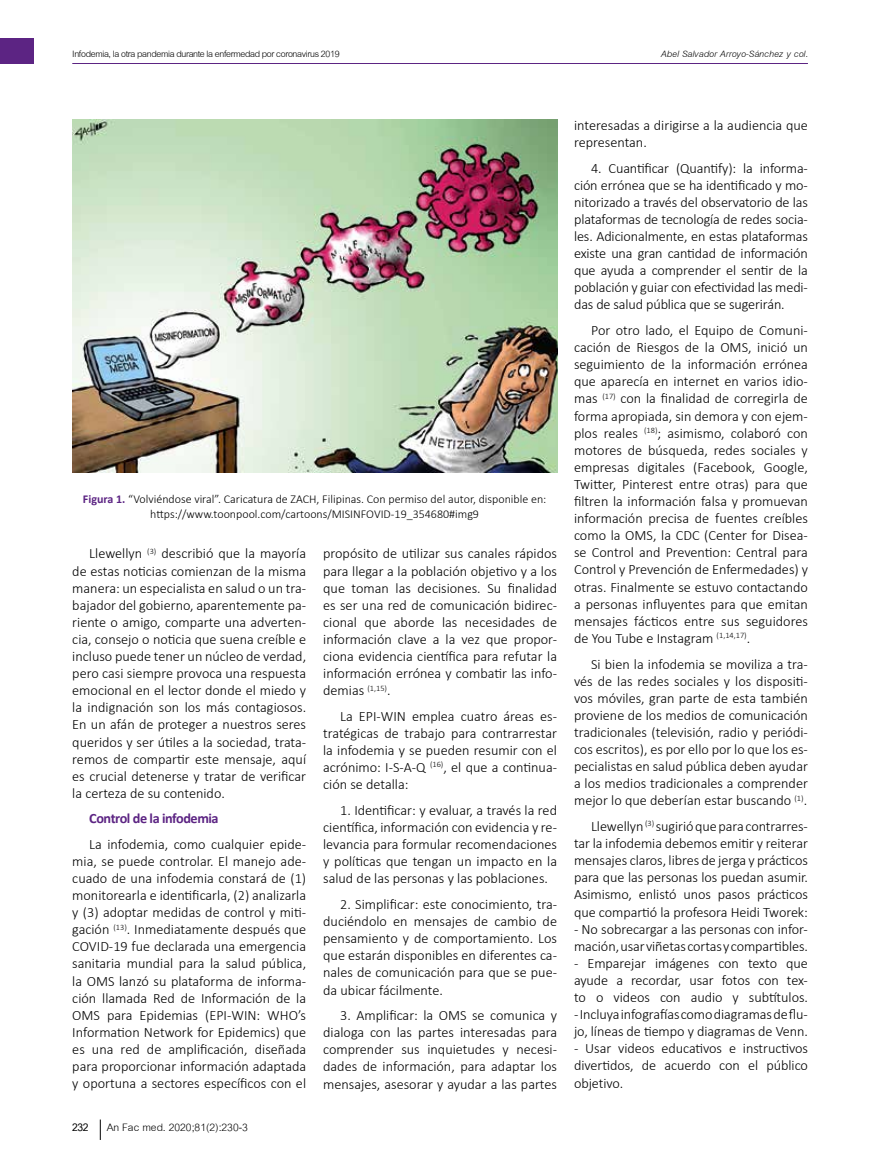
<style>
.page{position:relative;width:893px;height:1174px;background:#fff}
.page>*{position:absolute;margin:0;border:0;box-sizing:border-box;transform-origin:0 0}
.t1{font:15.75px "Cordia UPC";color:#000}
.t2{font:300 14.25px/17.1px "Calibri";letter-spacing:-.005em;color:#000;text-align:justify}
.t3{font:700 14.25px "Calibri";letter-spacing:-.03em;color:#5c2483}
.t4{font:13.5px "Cordia UPC";letter-spacing:-.025em;color:#000}
.t5{font:italic 13.5px "Cordia UPC";color:#000}
.t6{font:300 12px/15px "Calibri";color:#000;text-align:center}
.s1{font-weight:700;color:#5c2483}
.s2{font-weight:700}
</style>
<div class="page">
<div style="left:0;top:38px;width:34px;height:26px;background:#5c2483"></div>
<hr style="left:72px;top:63px;width:736px;height:1px;background:#5c2483">
<svg style="left:100px;top:1119px;width:1px;height:21px"></svg>
<img style="left:72px;top:119px;width:485px;height:353px">
<p class="t4" style="left:72px;top:45px;width:269px">Infodemia, la otra pandemia durante la enfermedad por coronavirus 2019</p>
<p class="t5" style="left:661px;top:45px;width:149px">Abel Salvador Arroyo-Sánchez y col.</p>
<p class="t6" style="left:83px;top:492px;width:465px"><span class="s1">Figura 1.</span> “Volviéndose viral”. Caricatura de ZACH, Filipinas. Con permiso del autor, disponible en: https://www.toonpool.com/cartoons/MISINFOVID-19_354680#img9</p>
<p class="t2" style="left:72px;top:545px;width:235px;text-indent:17px">Llewellyn <sup>(3)</sup> describió que la mayoría de estas noticias comienzan de la misma manera: un especialista en salud o un tra&shy;bajador del gobierno, aparentemente pa&shy;riente o amigo, comparte una adverten&shy;cia, consejo o noticia que suena creíble e incluso puede tener un núcleo de verdad, pero casi siempre provoca una respuesta emocional en el lector donde el miedo y la indignación son los más contagiosos.<br>En un afán de proteger a nuestros seres queridos y ser útiles a la sociedad, trata&shy;remos de compartir este mensaje, aquí es crucial detenerse y tratar de verificar la certeza de su contenido.</p>
<p class="t3" style="left:89px;top:809px;width:131px">Control de la infodemia</p>
<p class="t2" style="left:72px;top:835px;width:235px;text-indent:17px">La infodemia, como cualquier epide&shy;mia, se puede controlar. El manejo ade&shy;cuado de una infodemia constará de (1) monitorearla e identificarla, (2) analizarla y (3) adoptar medidas de control y miti&shy;gación <sup>(13)</sup>. Inmediatamente después que COVID-19 fue declarada una emergencia sanitaria mundial para la salud pública, la OMS lanzó su plataforma de informa&shy;ción llamada Red de Información de la OMS para Epidemias (EPI-WIN: WHO’s Information Network for Epidemics) que es una red de amplificación, diseñada para proporcionar información adaptada y oportuna a sectores específicos con el</p>
<p class="t1" style="left:72px;top:1117px;width:177px"><span class="s2">232</span> An Fac med. 2020;81(2):230-3</p>
<p class="t2" style="left:323px;top:545px;width:235px">propósito de utilizar sus canales rápidos para llegar a la población objetivo y a los que toman las decisiones. Su finalidad es ser una red de comunicación bidirec&shy;cional que aborde las necesidades de información clave a la vez que propor&shy;ciona evidencia científica para refutar la información errónea y combatir las info&shy;demias <sup>(1,15)</sup>.</p>
<p class="t2" style="left:323px;top:707px;width:235px;text-indent:17px">La EPI-WIN emplea cuatro áreas es&shy;tratégicas de trabajo para contrarrestar la infodemia y se pueden resumir con el acrónimo: I-S-A-Q <sup>(16)</sup>, el que a continua&shy;ción se detalla:</p>
<p class="t2" style="left:323px;top:801px;width:235px;text-indent:17px">1. Identificar: y evaluar, a través la red científica, información con evidencia y re&shy;levancia para formular recomendaciones y políticas que tengan un impacto en la salud de las personas y las poblaciones.</p>
<p class="t2" style="left:323px;top:895px;width:235px;text-indent:17px">2. Simplificar: este conocimiento, tra&shy;duciéndolo en mensajes de cambio de pensamiento y de comportamiento. Los que estarán disponibles en diferentes ca&shy;nales de comunicación para que se pue&shy;da ubicar fácilmente.</p>
<p class="t2" style="left:323px;top:1006px;width:235px;text-indent:17px">3. Amplificar: la OMS se comunica y dialoga con las partes interesadas para comprender sus inquietudes y necesi&shy;dades de información, para adaptar los mensajes, asesorar y ayudar a las partes</p>
<p class="t2" style="left:574px;top:116px;width:235px">interesadas a dirigirse a la audiencia que representan.</p>
<p class="t2" style="left:574px;top:159px;width:235px;text-indent:17px">4. Cuantificar (Quantify): la informa&shy;ción errónea que se ha identificado y mo&shy;nitorizado a través del observatorio de las plataformas de tecnología de redes socia&shy;les. Adicionalmente, en estas plataformas existe una gran cantidad de información que ayuda a comprender el sentir de la población y guiar con efectividad las medi&shy;das de salud pública que se sugerirán.</p>
<p class="t2" style="left:574px;top:321px;width:235px;text-indent:17px">Por otro lado, el Equipo de Comuni&shy;cación de Riesgos de la OMS, inició un seguimiento de la información errónea que aparecía en internet en varios idio&shy;mas <sup>(17)</sup> con la finalidad de corregirla de forma apropiada, sin demora y con ejem&shy;plos reales <sup>(18)</sup>; asimismo, colaboró con motores de búsqueda, redes sociales y empresas digitales (Facebook, Google, Twitter, Pinterest entre otras) para que filtren la información falsa y promuevan información precisa de fuentes creíbles como la OMS, la CDC (Center for Disea&shy;se Control and Prevention: Central para Control y Prevención de Enfermedades) y otras. Finalmente se estuvo contactando a personas influyentes para que emitan mensajes fácticos entre sus seguidores de You Tube e Instagram <sup>(1,14,17)</sup>.</p>
<p class="t2" style="left:574px;top:655px;width:235px;text-indent:17px">Si bien la infodemia se moviliza a tra&shy;vés de las redes sociales y los dispositi&shy;vos móviles, gran parte de esta también proviene de los medios de comunicación tradicionales (televisión, radio y periódi&shy;cos escritos), es por ello por lo que los es&shy;pecialistas en salud pública deben ayudar a los medios tradicionales a comprender mejor lo que deberían estar buscando <sup>(1)</sup>.</p>
<p class="t2" style="left:574px;top:817px;width:235px;text-indent:17px">Llewellyn <sup>(3)</sup> sugirió que para contrarres&shy;tar la infodemia debemos emitir y reiterar mensajes claros, libres de jerga y prácticos para que las personas los puedan asumir.<br>Asimismo, enlistó unos pasos prácticos que compartió la profesora Heidi Tworek:</p>
<p class="t2" style="left:574px;top:920px;width:235px">- No sobrecargar a las personas con infor&shy;mación, usar viñetas cortas y compartibles.</p>
<p class="t2" style="left:574px;top:954px;width:235px">- Emparejar imágenes con texto que ayude a recordar, usar fotos con tex&shy;to o videos con audio y subtítulos.</p>
<p class="t2" style="left:574px;top:1005px;width:235px">- Incluya infografías como diagramas de flu&shy;jo, líneas de tiempo y diagramas de Venn.</p>
<p class="t2" style="left:574px;top:1040px;width:235px">- Usar videos educativos e instructivos divertidos, de acuerdo con el público objetivo.</p>
</div>
